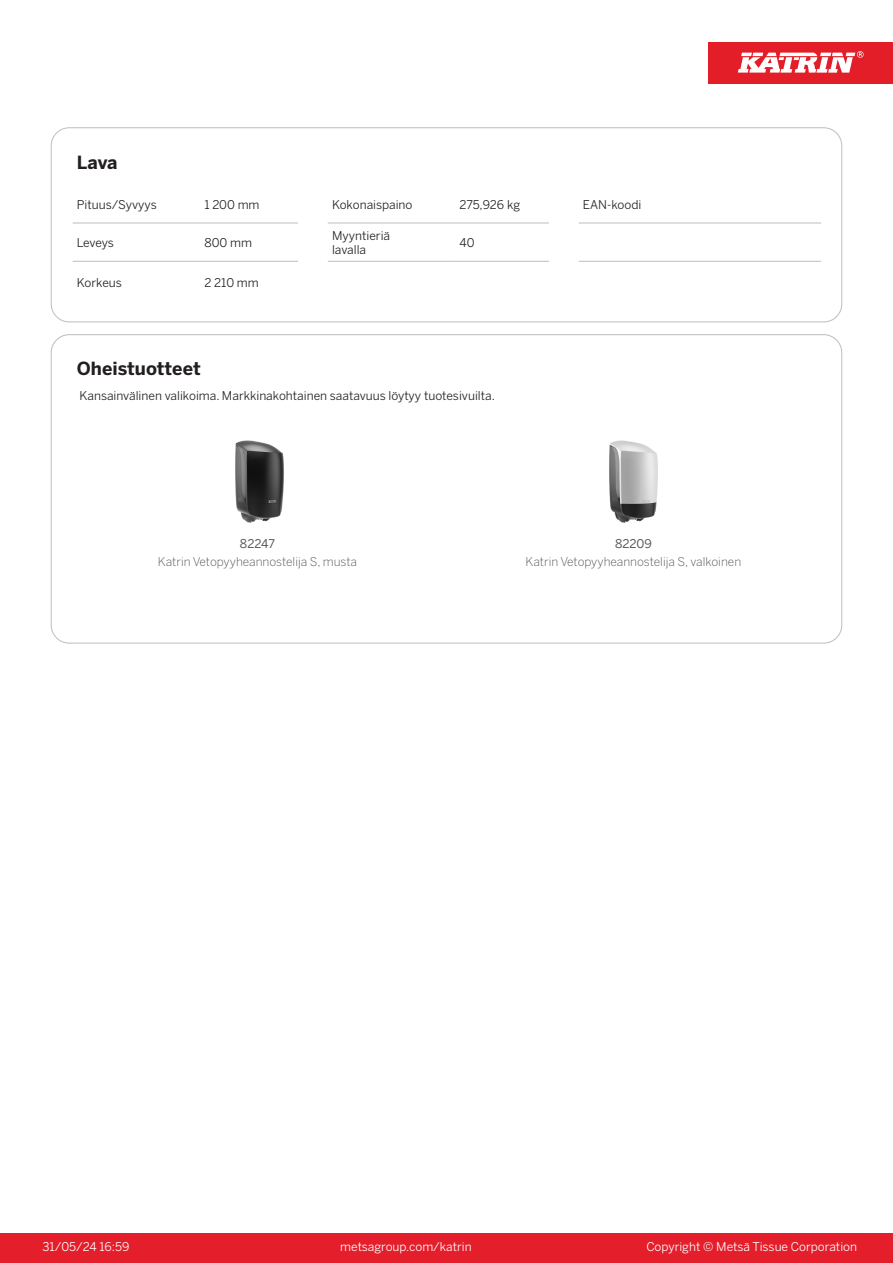
<style>
.page{position:relative;width:893px;height:1263px;background:#fff}
.page>*{position:absolute;margin:0;border:0;box-sizing:border-box;transform-origin:0 0}
.T_TableHeader{font:700 18px "Benton Sans";color:#231f20}
.T_TableBody{font:12px "Benton Sans";color:#231f20}
.T_RelatedName{font:300 12px "Benton Sans";color:#57585a}
.t1{font:12px "Benton Sans";color:#fff}
.T_RelatedCode{font:12px "Benton Sans";color:#57585a}
</style>
<div class="page">
<div style="left:0;top:1233px;width:893px;height:30px;background:#e41e2b"></div>
<div style="left:708px;top:43px;width:185px;height:41px;background:#e31e28"></div>
<svg style="left:738px;top:51px;width:126px;height:22px"></svg>
<hr style="left:73px;top:223px;width:127px;height:1px;background:#bcbdc0">
<hr style="left:200px;top:223px;width:98px;height:1px;background:#bcbdc0">
<hr style="left:328px;top:223px;width:127px;height:1px;background:#bcbdc0">
<hr style="left:455px;top:223px;width:94px;height:1px;background:#bcbdc0">
<hr style="left:579px;top:223px;width:127px;height:1px;background:#bcbdc0">
<hr style="left:706px;top:223px;width:115px;height:1px;background:#bcbdc0">
<hr style="left:73px;top:261px;width:127px;height:1px;background:#bcbdc0">
<hr style="left:200px;top:261px;width:98px;height:1px;background:#bcbdc0">
<hr style="left:328px;top:261px;width:127px;height:1px;background:#bcbdc0">
<hr style="left:455px;top:261px;width:94px;height:1px;background:#bcbdc0">
<hr style="left:579px;top:261px;width:127px;height:1px;background:#bcbdc0">
<hr style="left:706px;top:261px;width:115px;height:1px;background:#bcbdc0">
<div style="left:51px;top:128px;width:791px;height:194px;border:1px solid #bcbdc0;border-radius:18px"></div>
<img style="left:235px;top:440px;width:49px;height:83px">
<img style="left:609px;top:440px;width:49px;height:83px">
<p class="T_TableHeader" style="left:77px;top:151px;width:42px">Lava</p>
<p class="T_TableBody" style="left:77px;top:197px;width:81px">Pituus/Syvyys</p>
<p class="T_TableBody" style="left:204px;top:197px;width:57px">1 200 mm</p>
<p class="T_TableBody" style="left:332px;top:197px;width:82px">Kokonaispaino</p>
<p class="T_TableBody" style="left:460px;top:197px;width:62px">275,926 kg</p>
<p class="T_TableBody" style="left:583px;top:197px;width:60px">EAN-koodi</p>
<p class="T_TableBody" style="left:77px;top:235px;width:39px">Leveys</p>
<p class="T_TableBody" style="left:204px;top:235px;width:49px">800 mm</p>
<p class="T_TableBody" style="left:332px;top:228px;width:60px">Myyntieriä</p>
<p class="T_TableBody" style="left:332px;top:243px;width:36px">lavalla</p>
<p class="T_TableBody" style="left:460px;top:235px;width:17px">40</p>
<p class="T_TableBody" style="left:77px;top:276px;width:47px">Korkeus</p>
<p class="T_TableBody" style="left:204px;top:276px;width:56px">2 210 mm</p>
<p class="T_TableHeader" style="left:77px;top:357px;width:125px">Oheistuotteet</p>
<p class="T_TableBody" style="left:80px;top:388px;width:417px">Kansainvälinen valikoima. Markkinakohtainen saatavuus löytyy tuotesivuilta.</p>
<p class="T_RelatedCode" style="left:240px;top:537px;width:36px">82247</p>
<p class="T_RelatedCode" style="left:615px;top:537px;width:38px">82209</p>
<p class="T_RelatedName" style="left:158px;top:555px;width:201px">Katrin Vetopyyheannostelija S, musta</p>
<p class="T_RelatedName" style="left:526px;top:555px;width:217px">Katrin Vetopyyheannostelija S, valkoinen</p>
<p class="t1" style="left:43px;top:1239px;width:88px">31/05/24 16:59</p>
<p class="t1" style="left:340px;top:1239px;width:133px">metsagroup.com/katrin</p>
<p class="t1" style="left:646px;top:1239px;width:212px">Copyright © Metsä Tissue Corporation</p>
</div>
